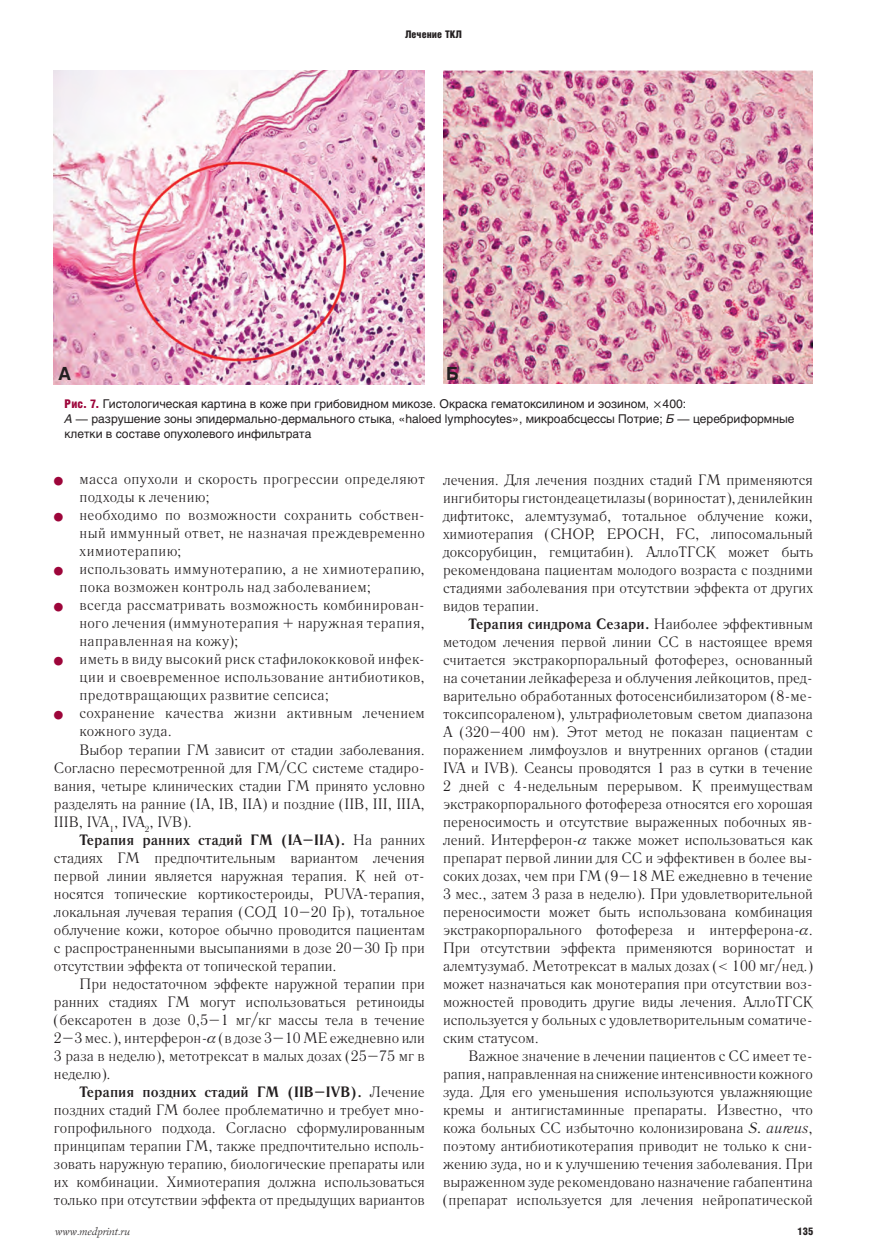
<style>
.page{position:relative;width:881px;height:1256px;background:#fff}
.page>*{position:absolute;margin:0;border:0;box-sizing:border-box;transform-origin:0 0}
.t1{font:700 18px "Helios";color:#231f20}
.t2{font:15px/18px "Literaturnaya C";color:#231f20;text-align:justify}
.t3{font:15px/18px "Literaturnaya C";letter-spacing:.025em;color:#231f20}
.t4{font:700 15px "Literaturnaya C";color:#231f20}
.t5{font:15px/18px "Literaturnaya C";letter-spacing:.02em;color:#231f20}
.t6{font:15px "Literaturnaya C";letter-spacing:.03em;color:#231f20}
.t7{font:12px/15px "Helios";color:#231f20}
.t8{font:italic 10.5px "Lazurski C";color:#231f20}
.t9{font:900 10.5px "Helios Cond";letter-spacing:.005em;color:#231f20}
.s1{font-family:"Helios Cond";font-weight:900;color:#9d053a}
.s2{font-style:italic}
.s3{color:#9d053a}
.s4{font-weight:400}
.s5{font-weight:700}
</style>
<div class="page">
<img style="left:54px;top:71px;width:370px;height:313px">
<img style="left:443px;top:71px;width:369px;height:313px">
<p class="t9" style="left:405px;top:31px;width:58px">Лечение ТКЛ</p>
<p class="t1" style="left:58px;top:367px;width:15px">А</p>
<p class="t1" style="left:446px;top:367px;width:14px">Б</p>
<p class="t7" style="left:64px;top:397px;width:731px"><span class="s1">Рис. 7.</span> Гистологическая картина в коже при грибовидном микозе. Окраска гематоксилином и эозином, 400:<br><span class="s2">А</span> — разрушение зоны эпидермально-дермального стыка, «haloed lymphocytes», микроабсцессы Потрие; <span class="s2">Б</span> — церебриформные клетки в составе опухолевого инфильтрата</p>
<p class="t5" style="left:79px;top:471px;width:347px;text-indent:-26px"><span class="s3">●</span> масса опухоли и скорость прогрессии определяют подходы к лечению;</p>
<p class="t2" style="left:79px;top:507px;width:347px;text-indent:-26px"><span class="s3">●</span> необходимо по возможности сохранить собствен&shy;ный иммунный ответ, не назначая преждевременно химиотерапию;</p>
<p class="t3" style="left:79px;top:561px;width:347px;text-indent:-26px"><span class="s3">●</span> использовать иммунотерапию, а не химиотерапию, пока возможен контроль над заболеванием;</p>
<p class="t2" style="left:79px;top:597px;width:347px;text-indent:-26px"><span class="s3">●</span> всегда рассматривать возможность комбинирован&shy;ного лечения (иммунотерапия + наружная терапия, направленная на кожу);</p>
<p class="t2" style="left:79px;top:651px;width:347px;text-indent:-26px"><span class="s3">●</span> иметь в виду высокий риск стафилококковой инфек&shy;ции и своевременное использование антибиотиков, предотвращающих развитие сепсиса;</p>
<p class="t3" style="left:54px;top:705px;width:372px"><span class="s3">●</span> сохранение качества жизни активным лечением</p>
<p class="t6" style="left:79px;top:725px;width:94px">кожного зуда.</p>
<p class="t2" style="left:79px;top:742px;width:347px">Выбор терапии ГМ зависит от стадии заболевания.</p>
<p class="t2" style="left:54px;top:760px;width:372px">Согласно пересмотренной для ГМ/СС системе стадиро-</p>
<p class="t2" style="left:54px;top:778px;width:372px">вания, четыре клинических стадии ГМ принято условно</p>
<p class="t2" style="left:54px;top:796px;width:372px">разделять на ранние (IA, IB, IIA) и поздние (IIB, III, IIIA,</p>
<p class="t2" style="left:54px;top:814px;width:139px">IIIB, IVA<sub>1</sub>, IVA<sub>2</sub>, IVB).</p>
<p class="t4" style="left:79px;top:834px;width:347px">Терапия ранних стадий ГМ (IA–IIA). <span class="s4">На ранних</span></p>
<p class="t2" style="left:54px;top:850px;width:372px">стадиях ГМ предпочтительным вариантом лечения</p>
<p class="t2" style="left:54px;top:868px;width:372px">первой линии является наружная терапия. К ней от-</p>
<p class="t2" style="left:54px;top:886px;width:372px">носятся топические кортикостероиды, PUVA-терапия,</p>
<p class="t2" style="left:54px;top:904px;width:372px">локальная лучевая терапия (СОД 10–20 Гр), тотальное</p>
<p class="t2" style="left:54px;top:922px;width:372px">облучение кожи, которое обычно проводится пациентам</p>
<p class="t2" style="left:54px;top:940px;width:372px">с распространенными высыпаниями в дозе 20–30 Гр при</p>
<p class="t2" style="left:54px;top:958px;width:284px">отсутствии эффекта от топической терапии.</p>
<p class="t2" style="left:79px;top:976px;width:347px">При недостаточном эффекте наружной терапии при</p>
<p class="t2" style="left:54px;top:994px;width:372px">ранних стадиях ГМ могут использоваться ретиноиды</p>
<p class="t2" style="left:54px;top:1012px;width:372px">(бексаротен в дозе 0,5–1 мг/кг массы тела в течение</p>
<p class="t2" style="left:54px;top:1030px;width:372px">2–3 мес.), интерферон- (в дозе 3–10 МЕ ежедневно или</p>
<p class="t2" style="left:54px;top:1048px;width:372px">3 раза в неделю), метотрексат в малых дозах (25–75 мг в</p>
<p class="t2" style="left:54px;top:1066px;width:58px">неделю).</p>
<p class="t4" style="left:79px;top:1086px;width:347px">Терапия поздних стадий ГМ (IIB–IVB). <span class="s4">Лечение</span></p>
<p class="t2" style="left:54px;top:1102px;width:372px">поздних стадий ГМ более проблематично и требует мно-</p>
<p class="t2" style="left:54px;top:1120px;width:372px">гопрофильного подхода. Согласно сформулированным</p>
<p class="t2" style="left:54px;top:1138px;width:372px">принципам терапии ГМ, также предпочтительно исполь-</p>
<p class="t2" style="left:54px;top:1156px;width:372px">зовать наружную терапию, биологические препараты или</p>
<p class="t2" style="left:54px;top:1174px;width:372px">их комбинации. Химиотерапия должна использоваться</p>
<p class="t2" style="left:54px;top:1192px;width:372px">только при отсутствии эффекта от предыдущих вариантов</p>
<p class="t8" style="left:54px;top:1226px;width:76px">www.medprint.ru</p>
<p class="t2" style="left:443px;top:472px;width:371px">лечения. Для лечения поздних стадий ГМ применяются ингибиторы гистондеацетилазы (вориностат), денилейкин дифтитокс, алемтузумаб, тотальное облучение кожи, химиотерапия (CHOP, EPOCH, FC, липосомальный доксорубицин, гемцитабин). АллоТГСК может быть рекомендована пациентам молодого возраста с поздними стадиями заболевания при отсутствии эффекта от других видов терапии.</p>
<p class="t2" style="left:443px;top:616px;width:371px;text-indent:26px"><span class="s5">Терапия синдрома Сезари.</span> Наиболее эффективным методом лечения первой линии СС в настоящее время считается экстракорпоральный фотоферез, основанный на сочетании лейкафереза и облучения лейкоцитов, пред&shy;варительно обработанных фотосенсибилизатором (8-ме&shy;токсипсораленом), ультрафиолетовым светом диапазона А (320–400 нм). Этот метод не показан пациентам с поражением лимфоузлов и внутренних органов (стадии IVA и IVB). Сеансы проводятся 1 раз в сутки в течение 2 дней с 4-недельным перерывом. К преимуществам экстракорпорального фотофереза относятся его хорошая переносимость и отсутствие выраженных побочных яв&shy;лений. Интерферон- также может использоваться как препарат первой линии для СС и эффективен в более вы&shy;соких дозах, чем при ГМ (9–18 МЕ ежедневно в течение 3 мес., затем 3 раза в неделю). При удовлетворительной переносимости может быть использована комбинация экстракорпорального фотофереза и интерферона- .<br>При отсутствии эффекта применяются вориностат и алемтузумаб. Метотрексат в малых дозах (&lt; 100 мг/нед.) может назначаться как монотерапия при отсутствии воз&shy;можностей проводить другие виды лечения. АллоТГСК используется у больных с удовлетворительным соматиче&shy;ским статусом.</p>
<p class="t2" style="left:443px;top:1048px;width:371px;text-indent:26px">Важное значение в лечении пациентов с СС имеет те&shy;рапия, направленная на снижение интенсивности кожного зуда. Для его уменьшения используются увлажняющие кремы и антигистаминные препараты. Известно, что кожа больных СС избыточно колонизирована <span class="s2">S. aureus</span>, поэтому антибиотикотерапия приводит не только к сни&shy;жению зуда, но и к улучшению течения заболевания. При выраженном зуде рекомендовано назначение габапентина (препарат используется для лечения нейропатической</p>
<p class="t9" style="left:797px;top:1227px;width:17px">135</p>
</div>
